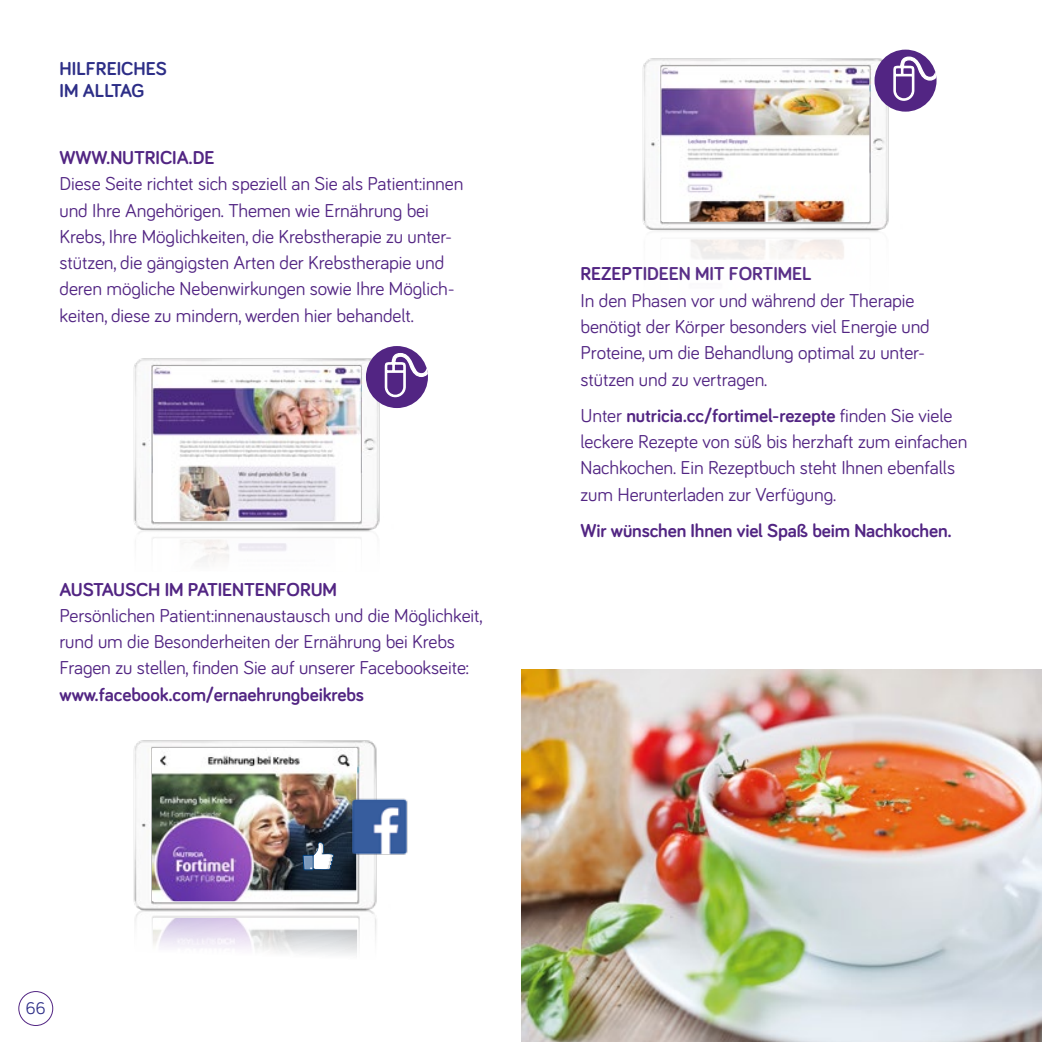
<style>
.page{position:relative;width:1042px;height:1042px;background:#fff}
.page>*{position:absolute;margin:0;border:0;box-sizing:border-box;transform-origin:0 0}
.t1{font:19.25px/26.2px "Bariol";letter-spacing:-.005em;color:#522583}
.t2{font:700 19.25px "Bariol";letter-spacing:-.005em;color:#522583}
.t3{font:700 19.25px/22.8px "Bariol";color:#2d2e87}
.t4{font:17.32px "Bariol";color:#2d2e87}
.s1{font-weight:700}
</style>
<div class="page">
<div style="left:18px;top:991px;width:35px;height:35px;border:1px solid #522583;border-radius:50%"></div>
<img style="left:133px;top:740px;width:244px;height:155px">
<img style="left:152px;top:748px;width:204px;height:147px">
<img style="left:133px;top:895px;width:244px;height:46px">
<img style="left:153px;top:918px;width:204px;height:37px">
<svg style="left:303px;top:842px;width:31px;height:28px"></svg>
<img style="left:349px;top:796px;width:59px;height:60px">
<img style="left:133px;top:348px;width:258px;height:168px">
<img style="left:153px;top:366px;width:208px;height:150px">
<img style="left:133px;top:516px;width:247px;height:24px">
<img style="left:153px;top:539px;width:208px;height:23px">
<img style="left:642px;top:49px;width:263px;height:167px">
<img style="left:661px;top:67px;width:208px;height:149px">
<img style="left:642px;top:216px;width:247px;height:16px">
<div style="left:366px;top:346px;width:62px;height:62px;background:#522583;border-radius:50%"></div>
<svg style="left:384px;top:352px;width:44px;height:46px"></svg>
<div style="left:874px;top:50px;width:62px;height:62px;background:#522583;border-radius:50%"></div>
<svg style="left:893px;top:56px;width:43px;height:45px"></svg>
<img style="left:521px;top:670px;width:521px;height:372px">
<p class="t3" style="left:60px;top:56px;width:109px">HILFREICHES<br>IM ALLTAG</p>
<p class="t2" style="left:60px;top:144px;width:157px">WWW.NUTRICIA.DE</p>
<p class="t1" style="left:60px;top:170px;width:405px">Diese Seite richtet sich speziell an Sie als Patient:innen und Ihre Angehörigen. Themen wie Ernährung bei Krebs, Ihre Möglichkeiten, die Krebstherapie zu unter&shy;stützen, die gängigsten Arten der Krebstherapie und deren mögliche Nebenwirkungen sowie Ihre Möglich&shy;keiten, diese zu mindern, werden hier behandelt.</p>
<p class="t2" style="left:60px;top:576px;width:279px">AUSTAUSCH IM PATIENTENFORUM</p>
<p class="t1" style="left:60px;top:601px;width:424px">Persönlichen Patient:innenaustausch und die Möglichkeit, rund um die Besonderheiten der Ernährung bei Krebs<br>Fragen zu stellen, finden Sie auf unserer Facebookseite:</p>
<p class="t2" style="left:60px;top:681px;width:306px">www.facebook.com/ernaehrungbeikrebs</p>
<p class="t2" style="left:580px;top:261px;width:233px">REZEPTIDEEN MIT FORTIMEL</p>
<p class="t1" style="left:580px;top:286px;width:351px">In den Phasen vor und während der Therapie benötigt der Körper besonders viel Energie und Proteine, um die Behandlung optimal zu unter&shy;stützen und zu vertragen.</p>
<p class="t1" style="left:580px;top:401px;width:388px">Unter <span class="s1">nutricia.cc/fortimel-rezepte</span> finden Sie viele leckere Rezepte von süß bis herzhaft zum einfachen Nachkochen. Ein Rezeptbuch steht Ihnen ebenfalls zum Herunterladen zur Verfügung.</p>
<p class="t2" style="left:580px;top:517px;width:373px">Wir wünschen Ihnen viel Spaß beim Nachkochen.</p>
<p class="t4" style="left:26px;top:996px;width:21px">66</p>
</div>
